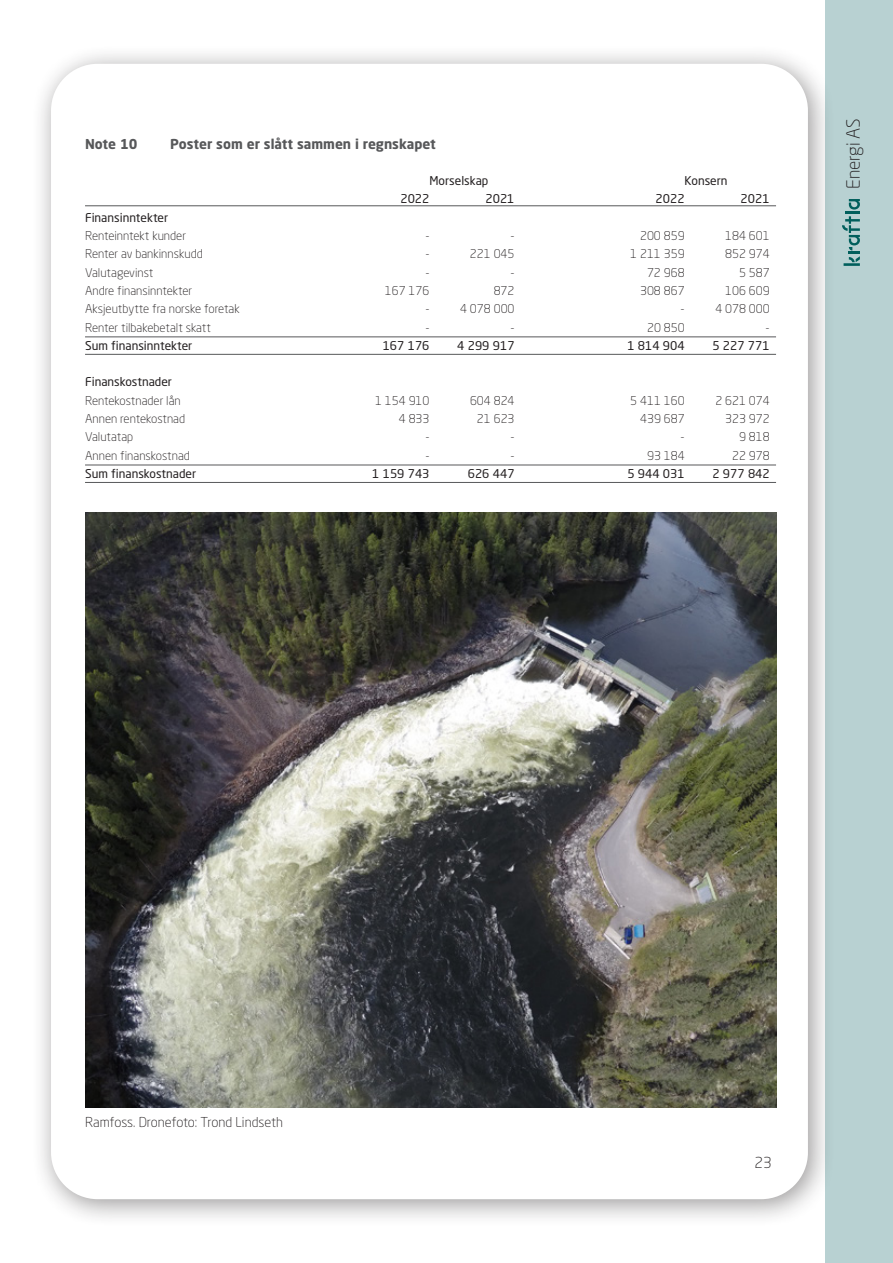
<style>
.page{position:relative;width:893px;height:1263px;background:#fff}
.page>*{position:absolute;margin:0;border:0;box-sizing:border-box;transform-origin:0 0}
.t1{font:300 18px "Neo Sans W1 G";color:#231f20}
.t2{font:300 15px "Neo Sans W1 G";color:#231f20}
.t3{font:700 13.5px "Neo Sans W1 G";color:#57585a}
.t4{font:300 13.5px "Neo Sans W1 G";color:#231f20}
.t5{font:300 12px "Neo Sans W1 G";color:#231f20}
.t6{font:12px "Neo Sans W1 G";color:#231f20}
</style>
<div class="page">
<div style="left:825px;top:0;width:68px;height:1263px;background:#b8d1d2"></div>
<svg style="left:842px;top:199px;width:18px;height:67px"></svg>
<div style="left:31px;top:44px;width:805px;height:1183px;background:#231f20;opacity:.45"></div>
<div style="left:51px;top:64px;width:757px;height:1135px;background:#fff;border-radius:47px"></div>
<hr style="left:85px;top:206px;width:691px;height:1px;background:#57585a">
<hr style="left:85px;top:337px;width:691px;height:1px;background:#57585a">
<hr style="left:85px;top:354px;width:691px;height:1px;background:#57585a">
<hr style="left:85px;top:465px;width:691px;height:1px;background:#57585a">
<hr style="left:85px;top:482px;width:691px;height:1px;background:#57585a">
<img style="left:85px;top:512px;width:691px;height:596px">
<p class="t3" style="left:85px;top:135px;width:54px">Note 10</p>
<p class="t3" style="left:170px;top:135px;width:267px">Poster som er slått sammen i regnskapet</p>
<p class="t6" style="left:429px;top:173px;width:60px">Morselskap</p>
<p class="t6" style="left:685px;top:173px;width:44px">Konsern</p>
<p class="t6" style="left:400px;top:192px;width:31px">2022</p>
<p class="t6" style="left:485px;top:192px;width:31px">2021</p>
<p class="t6" style="left:656px;top:192px;width:31px">2022</p>
<p class="t6" style="left:741px;top:192px;width:31px">2021</p>
<p class="t6" style="left:85px;top:210px;width:85px">Finansinntekter</p>
<p class="t5" style="left:85px;top:228px;width:103px">Renteinntekt kunder</p>
<p class="t5" style="left:425px;top:228px;width:6px">‐</p>
<p class="t5" style="left:510px;top:228px;width:6px">‐</p>
<p class="t5" style="left:640px;top:228px;width:46px">200 859</p>
<p class="t5" style="left:725px;top:228px;width:46px">184 601</p>
<p class="t5" style="left:85px;top:247px;width:119px">Renter av bankinnskudd</p>
<p class="t5" style="left:425px;top:247px;width:6px">‐</p>
<p class="t5" style="left:470px;top:247px;width:46px">221 045</p>
<p class="t5" style="left:630px;top:247px;width:56px">1 211 359</p>
<p class="t5" style="left:725px;top:247px;width:46px">852 974</p>
<p class="t5" style="left:85px;top:265px;width:70px">Valutagevinst</p>
<p class="t5" style="left:425px;top:265px;width:6px">‐</p>
<p class="t5" style="left:510px;top:265px;width:6px">‐</p>
<p class="t5" style="left:647px;top:265px;width:39px">72 968</p>
<p class="t5" style="left:739px;top:265px;width:32px">5 587</p>
<p class="t5" style="left:85px;top:283px;width:109px">Andre finansinntekter</p>
<p class="t5" style="left:385px;top:283px;width:46px">167 176</p>
<p class="t5" style="left:494px;top:283px;width:22px">872</p>
<p class="t5" style="left:640px;top:283px;width:46px">308 867</p>
<p class="t5" style="left:725px;top:283px;width:46px">106 609</p>
<p class="t5" style="left:85px;top:301px;width:156px">Aksjeutbytte fra norske foretak</p>
<p class="t5" style="left:425px;top:301px;width:6px">‐</p>
<p class="t5" style="left:460px;top:301px;width:56px">4 078 000</p>
<p class="t5" style="left:680px;top:301px;width:6px">‐</p>
<p class="t5" style="left:715px;top:301px;width:56px">4 078 000</p>
<p class="t5" style="left:85px;top:320px;width:127px">Renter tilbakebetalt skatt</p>
<p class="t5" style="left:425px;top:320px;width:6px">‐</p>
<p class="t5" style="left:510px;top:320px;width:6px">‐</p>
<p class="t5" style="left:647px;top:320px;width:39px">20 850</p>
<p class="t5" style="left:766px;top:320px;width:6px">‐</p>
<p class="t6" style="left:85px;top:338px;width:109px">Sum finansinntekter</p>
<p class="t6" style="left:383px;top:338px;width:48px">167 176</p>
<p class="t6" style="left:457px;top:338px;width:59px">4 299 917</p>
<p class="t6" style="left:627px;top:338px;width:59px">1 814 904</p>
<p class="t6" style="left:712px;top:338px;width:59px">5 227 771</p>
<p class="t6" style="left:85px;top:375px;width:88px">Finanskostnader</p>
<p class="t5" style="left:85px;top:393px;width:97px">Rentekostnader lån</p>
<p class="t5" style="left:375px;top:393px;width:56px">1 154 910</p>
<p class="t5" style="left:470px;top:393px;width:46px">604 824</p>
<p class="t5" style="left:630px;top:393px;width:56px">5 411 160</p>
<p class="t5" style="left:715px;top:393px;width:56px">2 621 074</p>
<p class="t5" style="left:85px;top:411px;width:102px">Annen rentekostnad</p>
<p class="t5" style="left:399px;top:411px;width:32px">4 833</p>
<p class="t5" style="left:477px;top:411px;width:39px">21 623</p>
<p class="t5" style="left:640px;top:411px;width:46px">439 687</p>
<p class="t5" style="left:725px;top:411px;width:46px">323 972</p>
<p class="t5" style="left:85px;top:430px;width:50px">Valutatap</p>
<p class="t5" style="left:425px;top:430px;width:6px">‐</p>
<p class="t5" style="left:510px;top:430px;width:6px">‐</p>
<p class="t5" style="left:681px;top:430px;width:6px">‐</p>
<p class="t5" style="left:739px;top:430px;width:32px">9 818</p>
<p class="t5" style="left:85px;top:448px;width:106px">Annen finanskostnad</p>
<p class="t5" style="left:425px;top:448px;width:6px">‐</p>
<p class="t5" style="left:510px;top:448px;width:6px">‐</p>
<p class="t5" style="left:647px;top:448px;width:39px">93 184</p>
<p class="t5" style="left:732px;top:448px;width:39px">22 978</p>
<p class="t6" style="left:85px;top:466px;width:113px">Sum finanskostnader</p>
<p class="t6" style="left:372px;top:466px;width:59px">1 159 743</p>
<p class="t6" style="left:468px;top:466px;width:48px">626 447</p>
<p class="t6" style="left:627px;top:466px;width:59px">5 944 031</p>
<p class="t6" style="left:712px;top:466px;width:59px">2 977 842</p>
<h1 class="t1" style="left:842px;top:189px;width:72px;rotate:-90deg">Energi AS</h1>
<p class="t4" style="left:85px;top:1113px;width:200px">Ramfoss. Dronefoto: Trond Lindseth</p>
<p class="t2" style="left:754px;top:1154px;width:19px">23</p>
</div>
